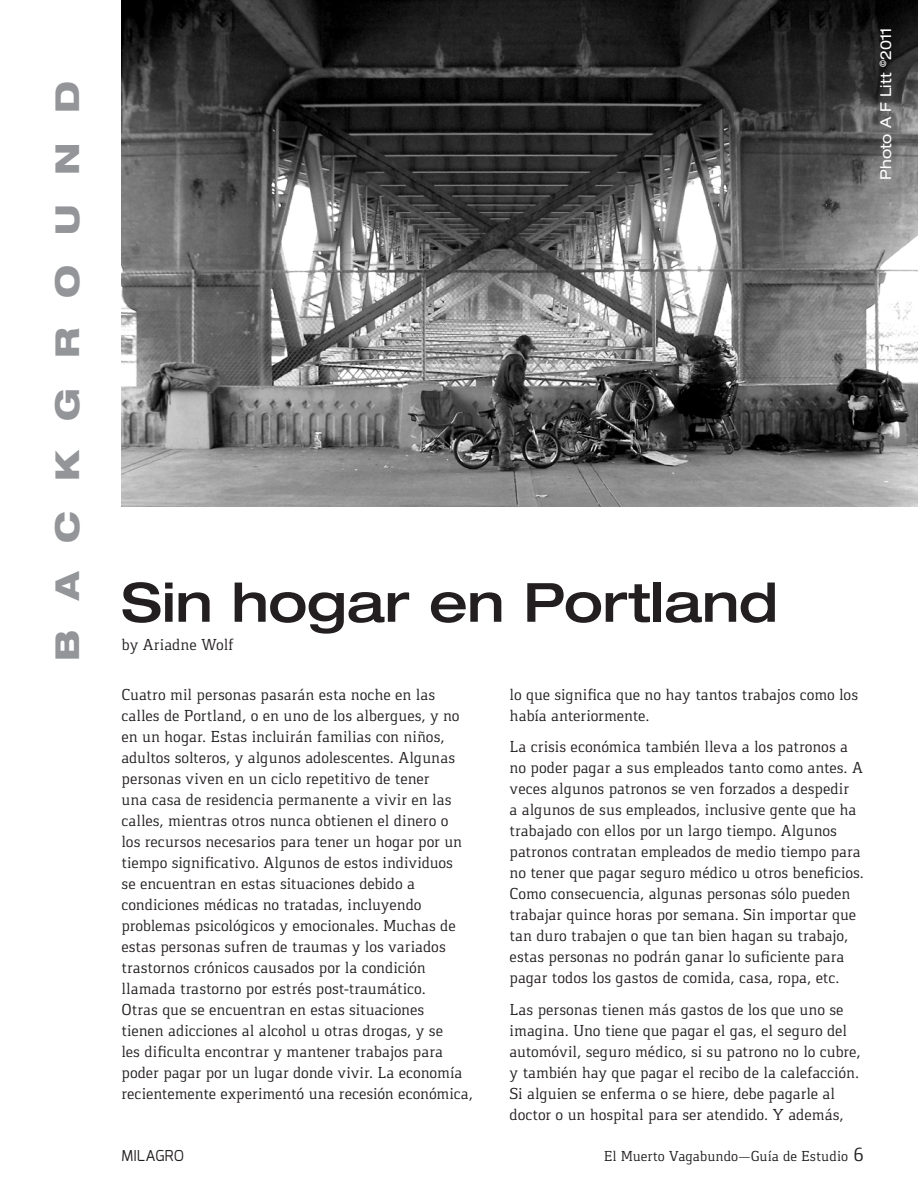
<style>
.page{position:relative;width:918px;height:1188px;background:#fff}
.page>*{position:absolute;margin:0;border:0;box-sizing:border-box;transform-origin:0 0}
.t1{font:500 expanded 54px "Helvetica Neue LT Pro";letter-spacing:-.005em;color:#231f20}
.t2{font:800 expanded 33px "Helvetica Neue LT Pro";letter-spacing:.9em;color:#939598}
.MTG_SG_BodyText{font:16.5px/21px "Gaspar";letter-spacing:-.005em;color:#231f20}
.t3{font:15px "Gaspar";color:#231f20}
.t4{font:expanded 15px "Helvetica Neue LT Pro";letter-spacing:.005em;color:#fff}
.t5{font:15px "Exo";letter-spacing:.005em;color:#231f20}
.s1{font-size:21px}
</style>
<div class="page">
<img style="left:122px;top:0;width:796px;height:507px">
<p class="t2" style="left:46px;top:661px;width:582px;rotate:-90deg">BACKGROUND</p>
<h1 class="t4" style="left:877px;top:180px;width:155px;rotate:-90deg">Photo A F Litt <sup>©</sup>2011</h1>
<h1 class="t1" style="left:122px;top:569px;width:658px">Sin hogar en Portland</h1>
<p class="MTG_SG_BodyText" style="left:122px;top:634px;width:114px">by Ariadne Wolf</p>
<p class="MTG_SG_BodyText" style="left:122px;top:684px;width:353px">Cuatro mil personas pasarán esta noche en las calles de Portland, o en uno de los albergues, y no en un hogar. Estas incluirán familias con niños, adultos solteros, y algunos adolescentes. Algunas personas viven en un ciclo repetitivo de tener<br>una casa de residencia permanente a vivir en las calles, mientras otros nunca obtienen el dinero o<br>los recursos necesarios para tener un hogar por un tiempo significativo. Algunos de estos individuos<br>se encuentran en estas situaciones debido a condiciones médicas no tratadas, incluyendo problemas psicológicos y emocionales. Muchas de estas personas sufren de traumas y los variados trastornos crónicos causados por la condición llamada trastorno por estrés post-traumático.<br>Otras que se encuentran en estas situaciones<br>tienen adicciones al alcohol u otras drogas, y se<br>les dificulta encontrar y mantener trabajos para poder pagar por un lugar donde vivir. La economía recientemente experimentó una recesión económica,</p>
<p class="MTG_SG_BodyText" style="left:510px;top:684px;width:350px">lo que significa que no hay tantos trabajos como los había anteriormente.</p>
<p class="MTG_SG_BodyText" style="left:510px;top:736px;width:356px">La crisis económica también lleva a los patronos a no poder pagar a sus empleados tanto como antes. A veces algunos patronos se ven forzados a despedir<br>a algunos de sus empleados, inclusive gente que ha trabajado con ellos por un largo tiempo. Algunos patronos contratan empleados de medio tiempo para no tener que pagar seguro médico u otros beneficios.<br>Como consecuencia, algunas personas sólo pueden trabajar quince horas por semana. Sin importar que tan duro trabajen o que tan bien hagan su trabajo, estas personas no podrán ganar lo suficiente para pagar todos los gastos de comida, casa, ropa, etc.</p>
<p class="MTG_SG_BodyText" style="left:510px;top:999px;width:353px">Las personas tienen más gastos de los que uno se imagina. Uno tiene que pagar el gas, el seguro del automóvil, seguro médico, si su patrono no lo cubre, y también hay que pagar el recibo de la calefacción.<br>Si alguien se enferma o se hiere, debe pagarle al doctor o un hospital para ser atendido. Y además,</p>
<p class="t5" style="left:122px;top:1146px;width:64px">MILAGRO</p>
<p class="t3" style="left:604px;top:1148px;width:262px">El Muerto Vagabundo—Guía de Estudio <span class="s1">6</span></p>
</div>
